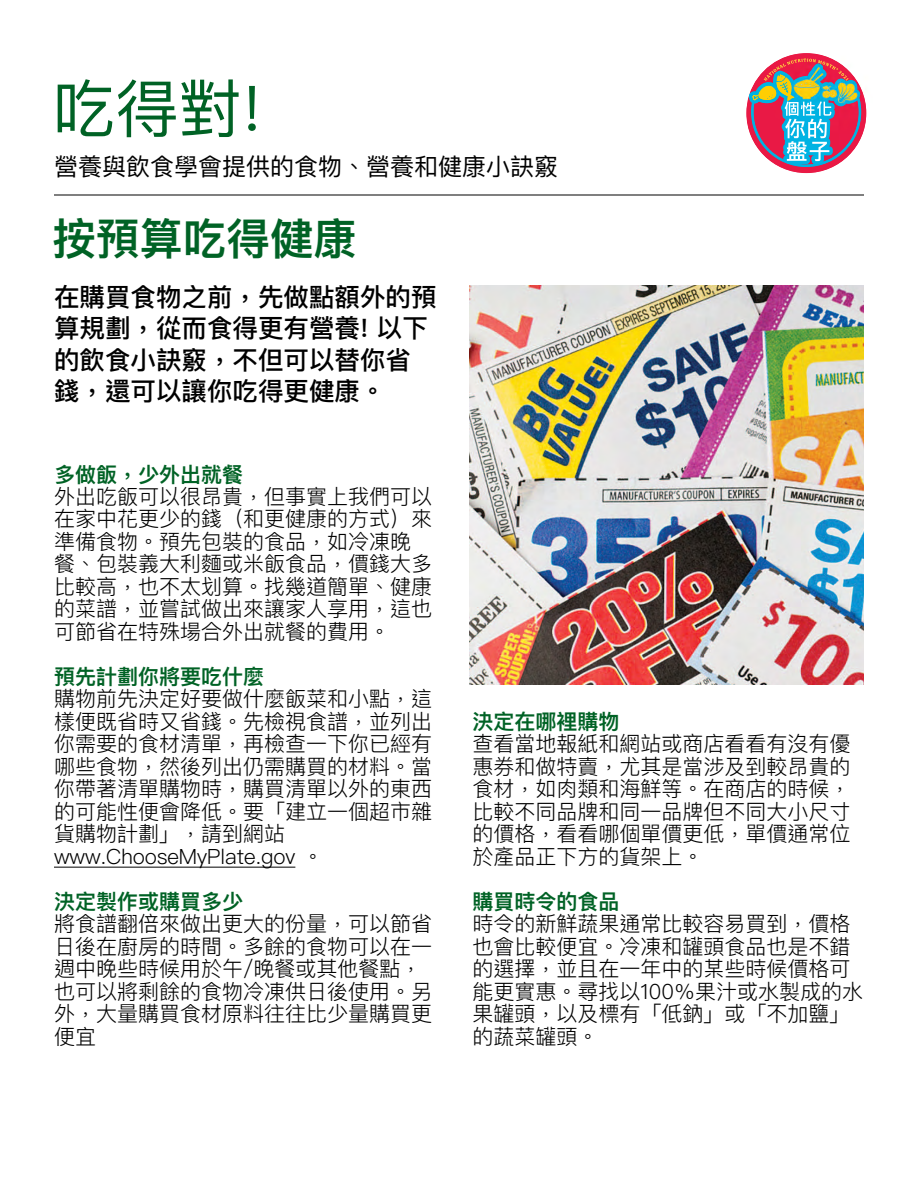
<style>
.page{position:relative;width:918px;height:1188px;background:#fff}
.page>*{position:absolute;margin:0;border:0;box-sizing:border-box;transform-origin:0 0}
.t1{font:63px "Ping Fang TC";color:#006225}
.t2{font:600 43.5px "Ping Fang TC";color:#006225}
.t3{font:500 25.5px/31.5px "Ping Fang TC";color:#000}
.t4{font:24px "Ping Fang TC";color:#000}
.t5{font:300 21px/22.5px "Ping Fang TC";color:#000}
.t6{font:600 21px "Ping Fang TC";color:#006225}
</style>
<div class="page">
<hr style="left:54px;top:867px;width:241px;height:1px;background:#000">
<img style="left:470px;top:285px;width:394px;height:400px">
<hr style="left:54px;top:195px;width:810px;height:1px;background:#000">
<img style="left:746px;top:53px;width:120px;height:120px">
<svg style="left:748px;top:59px;width:113px;height:108px"></svg>
<h1 class="t1" style="left:52px;top:70px;width:211px">吃得對!</h1>
<p class="t4" style="left:54px;top:151px;width:505px">營養與飲食學會提供的食物、營養和健康⼩訣竅</p>
<h2 class="t2" style="left:52px;top:212px;width:306px">按預算吃得健康</h2>
<p class="t3" style="left:54px;top:281px;width:384px">在購買食物之前，先做點額外的預算規劃，從而食得更有營養! 以下的飲食小訣竅，不但可以替你省錢，還可以讓你吃得更健康。</p>
<p class="t6" style="left:54px;top:461px;width:190px">多做飯，少外出就餐</p>
<p class="t5" style="left:54px;top:485px;width:379px">外出吃飯可以很昂貴，但事實上我們可以在家中花更少的錢（和更健康的方式）來準備食物。預先包裝的食品，如冷凍晚餐、包裝義大利麵或米飯食品，價錢大多比較高，也不太划算。找幾道簡單、健康的菜譜，並嘗試做出來讓家人享用，這也可節省在特殊場合外出就餐的費用。</p>
<p class="t6" style="left:54px;top:664px;width:211px">預先計劃你將要吃什麼</p>
<p class="t5" style="left:54px;top:687px;width:379px">購物前先決定好要做什麼飯菜和小點，這樣便既省時又省錢。先檢視食譜，並列出你需要的食材清單，再檢查一下你已經有哪些食物，然後列出仍需購買的材料。當你帶著清單購物時，購買清單以外的東西的可能性便會降低。要「建立一個超市雜貨購物計劃」，請到網站www.ChooseMyPlate.gov 。</p>
<p class="t6" style="left:54px;top:888px;width:190px">決定製作或購買多少</p>
<p class="t5" style="left:54px;top:912px;width:379px">將食譜翻倍來做出更大的份量，可以節省日後在廚房的時間。多餘的食物可以在一週中晚些時候用於午/晚餐或其他餐點，也可以將剩餘的食物冷凍供日後使用。另外，大量購買食材原料往往比少量購買更便宜</p>
<p class="t6" style="left:473px;top:708px;width:148px">決定在哪裡購物</p>
<p class="t5" style="left:473px;top:732px;width:379px;text-align:justify">查看當地報紙和網站或商店看看有沒有優惠券和做特賣，尤其是當涉及到較昂貴的食材，如肉類和海鮮等。在商店的時候，比較不同品牌和同一品牌但不同大小尺寸的價格，看看哪個單價更低，單價通常位於產品正下方的貨架上。</p>
<p class="t6" style="left:473px;top:888px;width:148px">購買時令的食品</p>
<p class="t5" style="left:473px;top:912px;width:392px">時令的新鮮蔬果通常比較容易買到，價格也會比較便宜。冷凍和罐頭食品也是不錯的選擇，並且在一年中的某些時候價格可能更實惠。尋找以100％果汁或水製成的水果罐頭，以及標有「低鈉」或「不加鹽」的蔬菜罐頭。</p>
</div>
